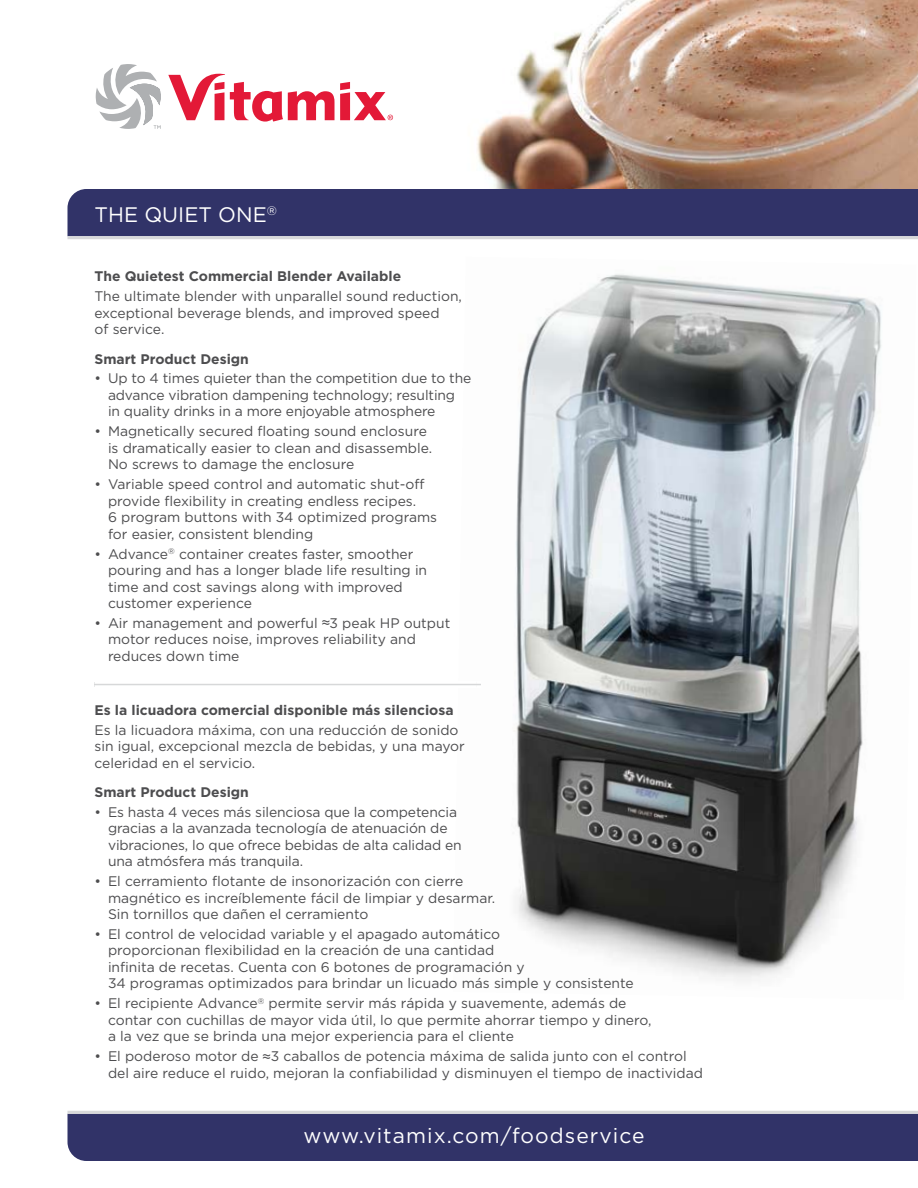
<style>
.page{position:relative;width:918px;height:1188px;background:#fff}
.page>*{position:absolute;margin:0;border:0;box-sizing:border-box;transform-origin:0 0}
.t1{font:21px "Gotham";letter-spacing:.05em;color:#fff}
.t2{font:21px "Gotham";color:#fff}
.t3{font:13.8px/16.5px "Gotham";color:#4d4d4f}
.t4{font:700 13.8px "Gotham";color:#4d4d4f}
.s1{font-family:"Helvetica"}
</style>
<div class="page">
<img style="left:477px;top:0;width:441px;height:189px">
<img style="left:514px;top:274px;width:368px;height:707px">
<svg style="left:96px;top:64px;width:65px;height:65px"></svg>
<svg style="left:168px;top:73px;width:225px;height:49px"></svg>
<div style="left:68px;top:189px;width:850px;height:47px;background:#313368"></div>
<div style="left:68px;top:1114px;width:850px;height:47px;background:#313368"></div>
<hr style="left:68px;top:236px;width:850px;height:3px;background:#d7d8d9">
<hr style="left:68px;top:1111px;width:850px;height:3px;background:#d7d8d9">
<div style="left:94px;top:682px;width:387px;height:5px;background:#d7d8d9"></div>
<hr style="left:94px;top:681px;width:383px;height:3px;background:#fff">
<hr style="left:94px;top:685px;width:383px;height:3px;background:#fff">
<svg style="left:477px;top:682px;width:4px;height:5px"></svg>
<h1 class="t2" style="left:94px;top:203px;width:184px">THE QUIET ONE<sup>®</sup></h1>
<p class="t4" style="left:94px;top:269px;width:308px">The Quietest Commercial Blender Available</p>
<p class="t3" style="left:94px;top:288px;width:369px">The ultimate blender with unparallel sound reduction, exceptional beverage blends, and improved speed<br>of service.</p>
<p class="t4" style="left:94px;top:351px;width:156px">Smart Product Design</p>
<p class="t3" style="left:108px;top:370px;width:365px;text-indent:-14px">• Up to 4 times quieter than the competition due to the advance vibration dampening technology; resulting<br>in quality drinks in a more enjoyable atmosphere</p>
<p class="t3" style="left:108px;top:423px;width:326px;text-indent:-14px">• Magnetically secured floating sound enclosure is dramatically easier to clean and disassemble.<br>No screws to damage the enclosure</p>
<p class="t3" style="left:108px;top:476px;width:331px;text-indent:-14px">• Variable speed control and automatic shut-off provide flexibility in creating endless recipes.<br>6 program buttons with 34 optimized programs for easier, consistent blending</p>
<p class="t3" style="left:108px;top:545px;width:321px;text-indent:-14px">• Advance<sup>®</sup> container creates faster, smoother pouring and has a longer blade life resulting in time and cost savings along with improved customer experience</p>
<p class="t3" style="left:108px;top:615px;width:344px;text-indent:-14px">• Air management and powerful <span class="s1">≈</span>3 peak HP output motor reduces noise, improves reliability and reduces down time</p>
<p class="t4" style="left:95px;top:702px;width:361px">Es la licuadora comercial disponible más silenciosa</p>
<p class="t3" style="left:95px;top:721px;width:372px">Es la licuadora máxima, con una reducción de sonido sin igual, excepcional mezcla de bebidas, y una mayor celeridad en el servicio.</p>
<p class="t4" style="left:95px;top:784px;width:156px">Smart Product Design</p>
<p class="t3" style="left:108px;top:803px;width:355px;text-indent:-14px">• Es hasta 4 veces más silenciosa que la competencia gracias a la avanzada tecnología de atenuación de vibraciones, lo que ofrece bebidas de alta calidad en una atmósfera más tranquila.</p>
<p class="t3" style="left:108px;top:873px;width:389px;text-indent:-14px">• El cerramiento flotante de insonorización con cierre magnético es increíblemente fácil de limpiar y desarmar.<br>Sin tornillos que dañen el cerramiento</p>
<p class="t3" style="left:108px;top:926px;width:527px;text-indent:-14px">• El control de velocidad variable y el apagado automático<br>proporcionan flexibilidad en la creación de una cantidad<br>infinita de recetas. Cuenta con 6 botones de programación y<br>34 programas optimizados para brindar un licuado más simple y consistente</p>
<p class="t3" style="left:108px;top:995px;width:545px;text-indent:-14px">• El recipiente Advance<sup>®</sup> permite servir más rápida y suavemente, además de contar con cuchillas de mayor vida útil, lo que permite ahorrar tiempo y dinero, a la vez que se brinda una mejor experiencia para el cliente</p>
<p class="t3" style="left:108px;top:1048px;width:597px;text-indent:-14px">• El poderoso motor de <span class="s1">≈</span>3 caballos de potencia máxima de salida junto con el control del aire reduce el ruido, mejoran la confiabilidad y disminuyen el tiempo de inactividad</p>
<h1 class="t1" style="left:303px;top:1124px;width:343px">www.vitamix.com/foodservice</h1>
</div>
